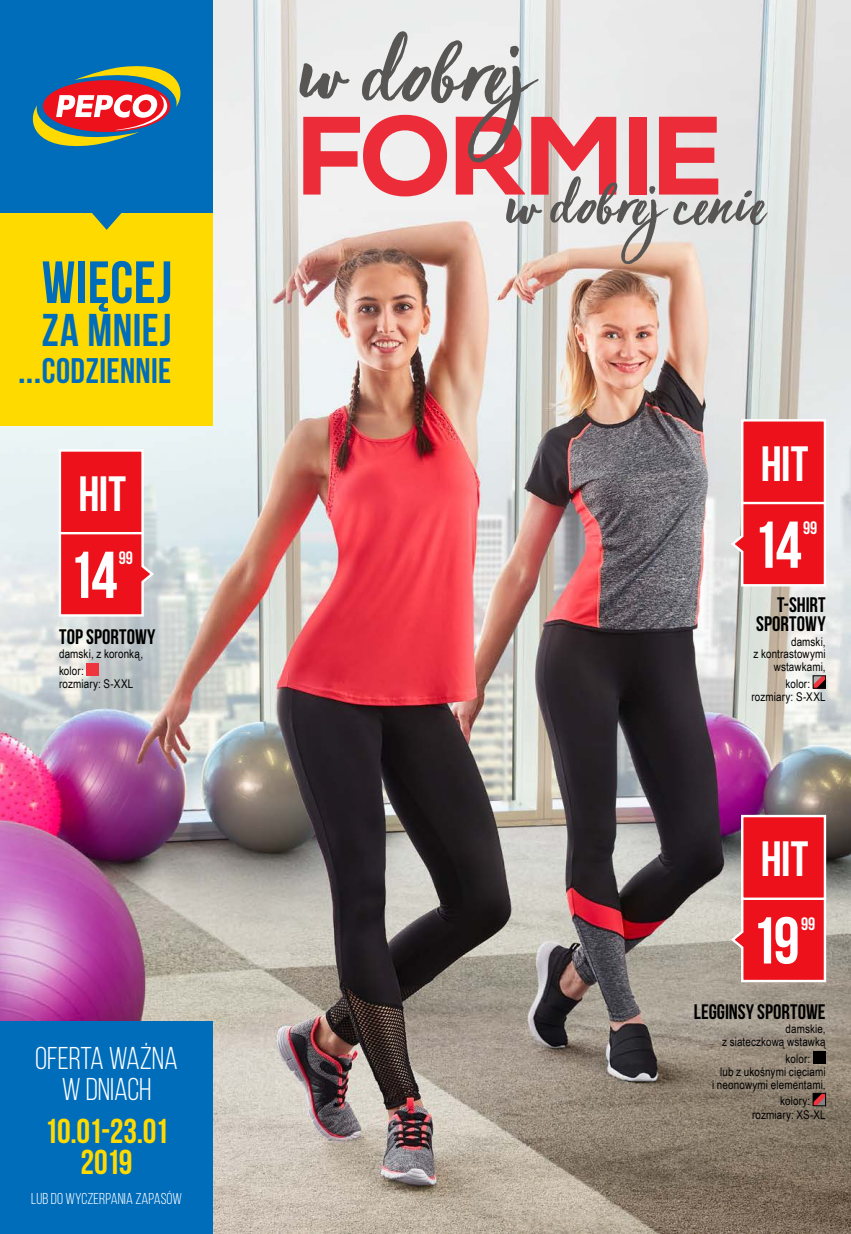
<style>
.page{position:relative;width:851px;height:1234px;background:#fff}
.page>*{position:absolute;margin:0;border:0;box-sizing:border-box;transform-origin:0 0}
.t1{font:800 111.15px "Nexa";letter-spacing:-.04em;color:#ed2c39}
.t2{font:89.4px "Viva Beautiful B";letter-spacing:.02em;color:#575654}
.t3{font:700 66px "Bebas Neue";color:#fff}
.t4{font:59.85px "Viva Beautiful B";letter-spacing:.035em;color:#575654}
.t5{font:700 59.4px "Bebas Neue";letter-spacing:.01em;color:#006dbb}
.t6{font:700 49.5px "Bebas Neue";letter-spacing:-.005em;color:#fff}
.t7{font:700 45.9px "Bebas Neue";letter-spacing:.01em;color:#006dbb}
.t8{font:700 35.55px "Bebas Neue";letter-spacing:.015em;color:#006dbb}
.t9{font:700 34.5px/30.8px "Bebas Neue";letter-spacing:-.035em;color:#ffda00;text-align:center}
.t10{font:31.5px/30.8px "Bebas Neue";letter-spacing:-.005em;color:#fff;text-align:center}
.t11{font:700 21px/19.5px "Bebas Neue";color:#000;text-align:right}
.t12{font:700 18px "Bebas Neue";color:#fff}
.t13{font:15.75px "Bebas Neue";letter-spacing:.005em;color:#fff}
.t14{font:12px/12.8px "Arial Narrow";letter-spacing:.01em;color:#000}
.s1{font-size:40.5px}
.s2{font-size:83.1px}
</style>
<div class="page">
<img style="left:0;top:0;width:850px;height:1233px">
<svg style="left:728px;top:500px;width:99px;height:87px;background:#ea3f46"></svg>
<div style="left:741px;top:419px;width:85px;height:85px;background:#ec111a;border:2px solid #fff"></div>
<svg style="left:814px;top:677px;width:9px;height:9px"></svg>
<div style="left:812px;top:675px;width:13px;height:13px;border:1px solid #000"></div>
<svg style="left:57px;top:530px;width:99px;height:87px;background:#e83e45"></svg>
<div style="left:59px;top:449px;width:85px;height:85px;background:#ec111a;border:2px solid #fff"></div>
<svg style="left:728px;top:895px;width:99px;height:88px;background:#e63c41"></svg>
<div style="left:741px;top:814px;width:85px;height:85px;background:#ec111a;border:2px solid #fff"></div>
<div style="left:87px;top:662px;width:12px;height:13px;background:#ee353e"></div>
<div style="left:812px;top:1050px;width:13px;height:13px;background:#000"></div>
<svg style="left:814px;top:1094px;width:9px;height:9px"></svg>
<div style="left:812px;top:1092px;width:13px;height:13px;border:1px solid #000"></div>
<div style="left:0;top:1020px;width:213px;height:213px;background:#006dbb"></div>
<div style="left:0;top:213px;width:213px;height:212px;background:#ffda00"></div>
<svg style="left:0;top:0;width:213px;height:230px;background:#1977a8"></svg>
<svg style="left:26px;top:61px;width:161px;height:91px;background:#767180"></svg>
<h3 class="t5" style="left:42px;top:250px;width:132px">WIĘCEJ</h3>
<h3 class="t7" style="left:42px;top:305px;width:131px">ZA MNIEJ</h3>
<h3 class="t8" style="left:18px;top:351px;width:155px"><span class="s1">...</span>CODZIENNIE</h3>
<h3 class="t6" style="left:78px;top:466px;width:49px">HIT</h3>
<h3 class="t3" style="left:68px;top:538px;width:51px">14</h3>
<h3 class="t12" style="left:119px;top:548px;width:16px">99</h3>
<h3 class="t11" style="left:59px;top:626px;width:98px">TOP SPORTOWY</h3>
<p class="t14" style="left:59px;top:645px;width:85px;line-height:16.5px">damski, z koronką, kolor:</p>
<p class="t14" style="left:59px;top:677px;width:76px">rozmiary: S-XXL</p>
<h3 class="t10" style="left:35px;top:1042px;width:144px">OFERTA WAŻNA<br>W DNIACH</h3>
<h3 class="t9" style="left:45px;top:1115px;width:126px">10.01-23.01<br>2019</h3>
<h3 class="t13" style="left:31px;top:1189px;width:152px">LUB DO WYCZERPANIA ZAPASÓW</h3>
<h2 class="t2" style="left:301px;top:15px;width:280px"><span class="s2">w</span> dobrej</h2>
<h1 class="t1" style="left:294px;top:85px;width:430px">FORMIE</h1>
<h3 class="t4" style="left:507px;top:165px;width:258px">w dobrejcenie</h3>
<h3 class="t6" style="left:760px;top:436px;width:49px">HIT</h3>
<h3 class="t3" style="left:752px;top:508px;width:51px">14</h3>
<h3 class="t12" style="left:803px;top:518px;width:16px">99</h3>
<h3 class="t11" style="left:756px;top:594px;width:71px">T-SHIRT<br>SPORTOWY</h3>
<p class="t14" style="left:753px;top:634px;width:74px;text-align:right">damski,<br>z kontrastowymi wstawkami,</p>
<p class="t14" style="left:751px;top:676px;width:76px;line-height:13.5px;text-indent:34px">kolor: rozmiary: S-XXL</p>
<h3 class="t6" style="left:760px;top:832px;width:49px">HIT</h3>
<h3 class="t3" style="left:751px;top:904px;width:50px">19</h3>
<h3 class="t12" style="left:801px;top:913px;width:16px">99</h3>
<h3 class="t11" style="left:693px;top:1001px;width:133px">LEGGINSY SPORTOWE</h3>
<p class="t14" style="left:722px;top:1021px;width:105px;text-align:right">damskie,<br>z siateczkową wstawką</p>
<p class="t14" style="left:785px;top:1051px;width:26px">kolor:</p>
<p class="t14" style="left:720px;top:1064px;width:107px">lub z ukośnymi cięciami</p>
<p class="t14" style="left:712px;top:1077px;width:115px">i neonowymi elementami,</p>
<p class="t14" style="left:752px;top:1093px;width:75px;line-height:13.5px;text-indent:28px">kolory: rozmiary: XS-XL</p>
</div>
